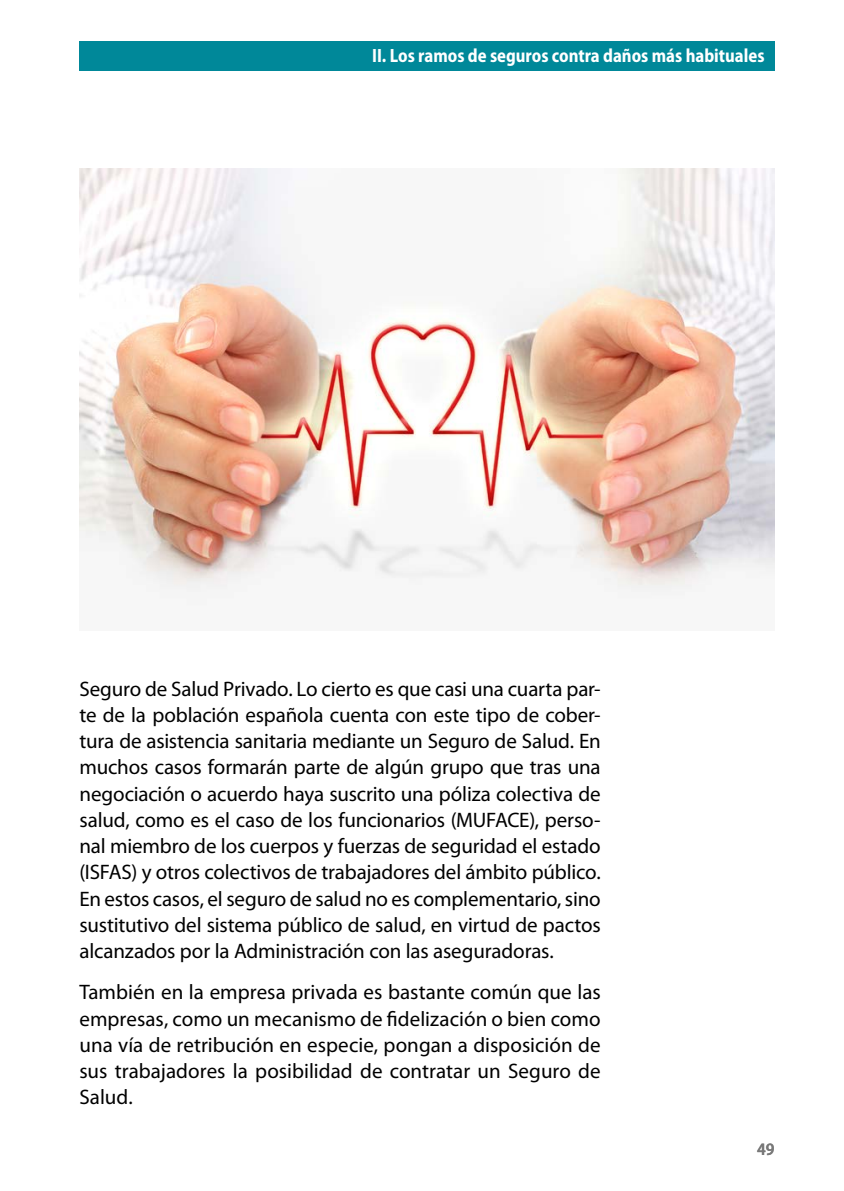
<style>
.page{position:relative;width:844px;height:1191px;background:#fff}
.page>*{position:absolute;margin:0;border:0;box-sizing:border-box;transform-origin:0 0}
.Párrafo_normal{font:21px/26.2px "Myriad Pro";letter-spacing:-.005em;color:#000;text-align:justify}
.t1{font:700 semi-condensed 19.25px "Myriad Pro";color:#fff;scale:.93 1}
.t2{font:600 semi-condensed 17.5px "Myriad Pro";color:#797979}
</style>
<div class="page">
<div style="left:79px;top:41px;width:695px;height:30px;background:#089"></div>
<img style="left:79px;top:169px;width:695px;height:426px">
<p class="t1" style="left:372px;top:43px;width:423px">II. Los ramos de seguros contra d ños más habituales</p>
<p class="t1" style="left:459px;top:43px;width:329px">I. Metodología del manual e introducción</p>
<p class="Párrafo_normal" style="left:79px;top:675px;width:522px">Seguro de Salud Privado. Lo cierto es que casi una cuarta par&shy;te de la población española cuenta con este tipo de cober&shy;tura de asistencia sanitaria mediante un Seguro de Salud. En muchos casos formarán parte de algún grupo que tras una negociación o acuerdo haya suscrito una póliza colectiva de salud, como es el caso de los funcionarios (MUFACE), perso&shy;nal miembro de los cuerpos y fuerzas de seguridad el estado (ISFAS) y otros colectivos de trabajadores del ámbito público.<br>En estos casos, el seguro de salud no es complementario, sino sustitutivo del sistema público de salud, en virtud de pactos alcanzados por la Administración con las aseguradoras.</p>
<p class="Párrafo_normal" style="left:79px;top:978px;width:522px">También en la empresa privada es bastante común que las empresas, como un mecanismo de fidelización o bien como una vía de retribución en especie, pongan a disposición de sus trabajadores la posibilidad de contratar un Seguro de Salud.</p>
<p class="t2" style="left:756px;top:1137px;width:19px">49</p>
</div>
